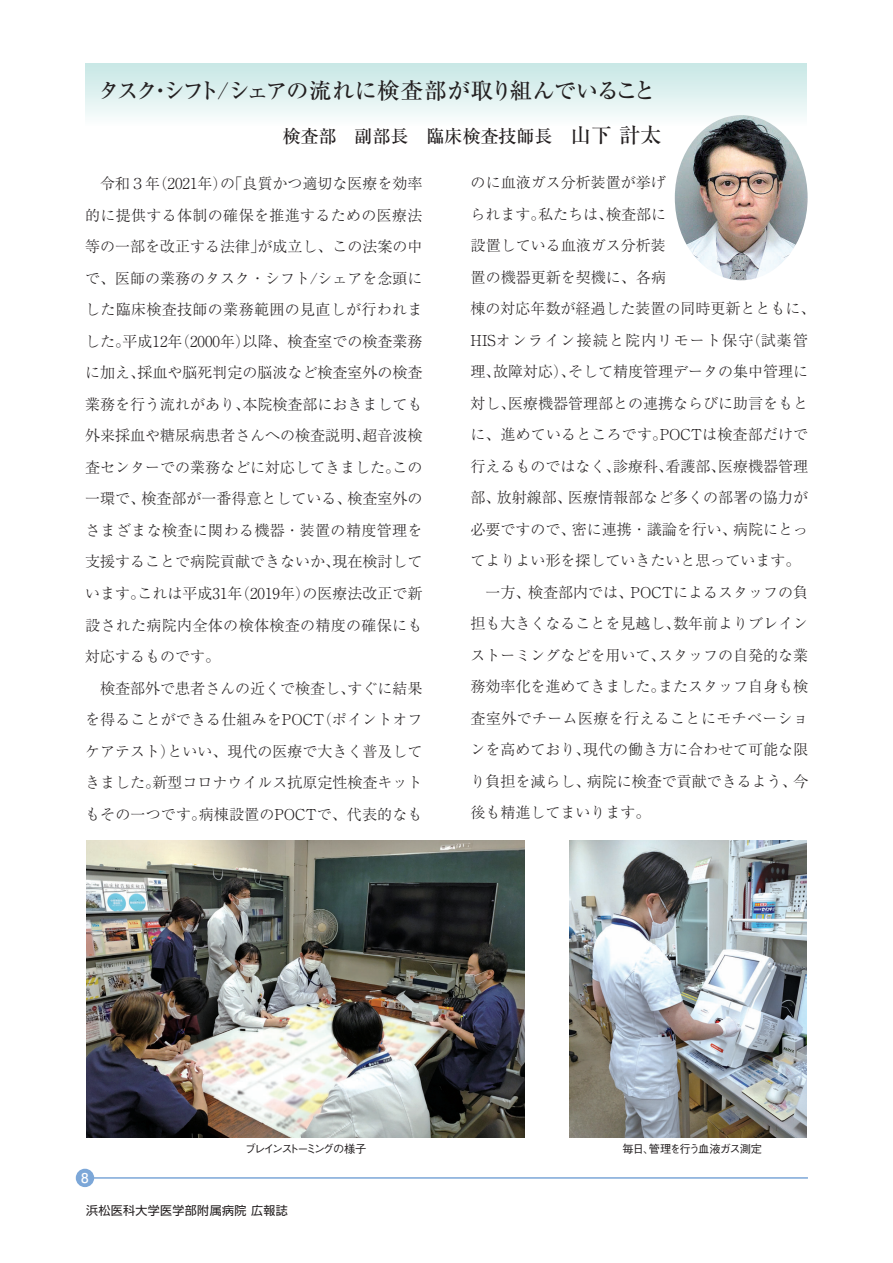
<style>
.page{position:relative;width:893px;height:1263px;background:#fff}
.page>*{position:absolute;margin:0;border:0;box-sizing:border-box;transform-origin:0 0}
.t1{font:22.5px "Ryumin Pro Medium 90 pv RKSJ H";letter-spacing:-.07em;color:#231f20}
.t2{font:18px "Ryumin Pro Medium 90 pv RKSJ H";color:#231f20}
.t3{font:15px/31.5px "Ryumin Pro Light 90 pv RKSJ H";color:#231f20}
.t4{font:13.5px "Futo Go B101 Pro Bold 90 pv RKSJ H";color:#fff}
.t5{font:12px "Shin Go Pro Regular 90 pv RKSJ H";letter-spacing:.03em;color:#231f20}
.t6{font:11.25px "Gothic BBB Pro Medium 90 pv RKSJ H";letter-spacing:-.09em;color:#231f20}
.t7{font:11.25px "Gothic BBB Pro Medium 90 pv RKSJ H";letter-spacing:-.175em;color:#231f20}
.s1{font-size:21px}
</style>
<div class="page">
<div style="left:85px;top:64px;width:722px;height:82px;background:linear-gradient(to bottom,#c9e8e6,#fff)"></div>
<hr style="left:85px;top:1177px;width:723px;height:2px;background:#7ca7d8">
<div style="left:76px;top:1169px;width:18px;height:18px;background:#7ca7d8;border-radius:50%"></div>
<img style="left:675px;top:115px;width:133px;height:165px;border-radius:50%">
<img style="left:86px;top:841px;width:439px;height:296px">
<img style="left:570px;top:841px;width:237px;height:296px">
<h1 class="t1" style="left:97px;top:82px;width:560px">タスク・シフト/シェアの流れに検査部が取り組んでいること</h1>
<p class="t2" style="left:282px;top:129px;width:380px">検査部　副部長　臨床検査技師長　<span class="s1">山下 計太</span></p>
<p class="t3" style="left:85px;top:170px;width:339px">　令和３年(2021年)の「良質かつ適切な医療を効率的に提供する体制の確保を推進するための医療法等の一部を改正する法律」が成立し、この法案の中で、医師の業務のタスク・シフト/シェアを念頭にした臨床検査技師の業務範囲の見直しが行われました。平成12年(2000年)以降、検査室での検査業務に加え、採血や脳死判定の脳波など検査室外の検査業務を行う流れがあり、本院検査部におきましても外来採血や糖尿病患者さんへの検査説明、超音波検査センターでの業務などに対応してきました。この一環で、検査部が一番得意としている、検査室外のさまざまな検査に関わる機器・装置の精度管理を支援することで病院貢献できないか、現在検討しています。これは平成31年(2019年)の医療法改正で新設された病院内全体の検体検査の精度の確保にも対応するものです。<br>　検査部外で患者さんの近くで検査し、すぐに結果を得ることができる仕組みをPOCT(ポイントオフケアテスト)といい、現代の医療で大きく普及してきました。新型コロナウイルス抗原定性検査キットもその一つです。病棟設置のPOCTで、代表的なも</p>
<p class="t3" style="left:471px;top:169px;width:346px">のに血液ガス分析装置が挙げ<br>られます。私たちは、検査部に<br>設置している血液ガス分析装<br>置の機器更新を契機に、各病<br>棟の対応年数が経過した装置の同時更新とともに、<br>HISオンライン接続と院内リモート保守(試薬管理、故障対応)、そして精度管理データの集中管理に対し、医療機器管理部との連携ならびに助言をもとに、進めているところです。POCTは検査部だけで行えるものではなく、診療科、看護部、医療機器管理部、放射線部、医療情報部など多くの部署の協力が必要ですので、密に連携・議論を行い、病院にとってよりよい形を探していきたいと思っています。　一方、検査部内では、POCTによるスタッフの負担も大きくなることを見越し、数年前よりブレインストーミングなどを用いて、スタッフの自発的な業務効率化を進めてきました。またスタッフ自身も検査室外でチーム医療を行えることにモチベーションを高めており、現代の働き方に合わせて可能な限り負担を減らし、病院に検査で貢献できるよう、今後も精進してまいります。</p>
<p class="t4" style="left:81px;top:1173px;width:9px">8</p>
<p class="t7" style="left:245px;top:1144px;width:123px">ブレインストーミングの様子</p>
<p class="t6" style="left:622px;top:1144px;width:141px">毎日、管理を行う血液ガス測定</p>
<p class="t5" style="left:86px;top:1206px;width:203px">浜松医科大学医学部附属病院 広報誌</p>
</div>
